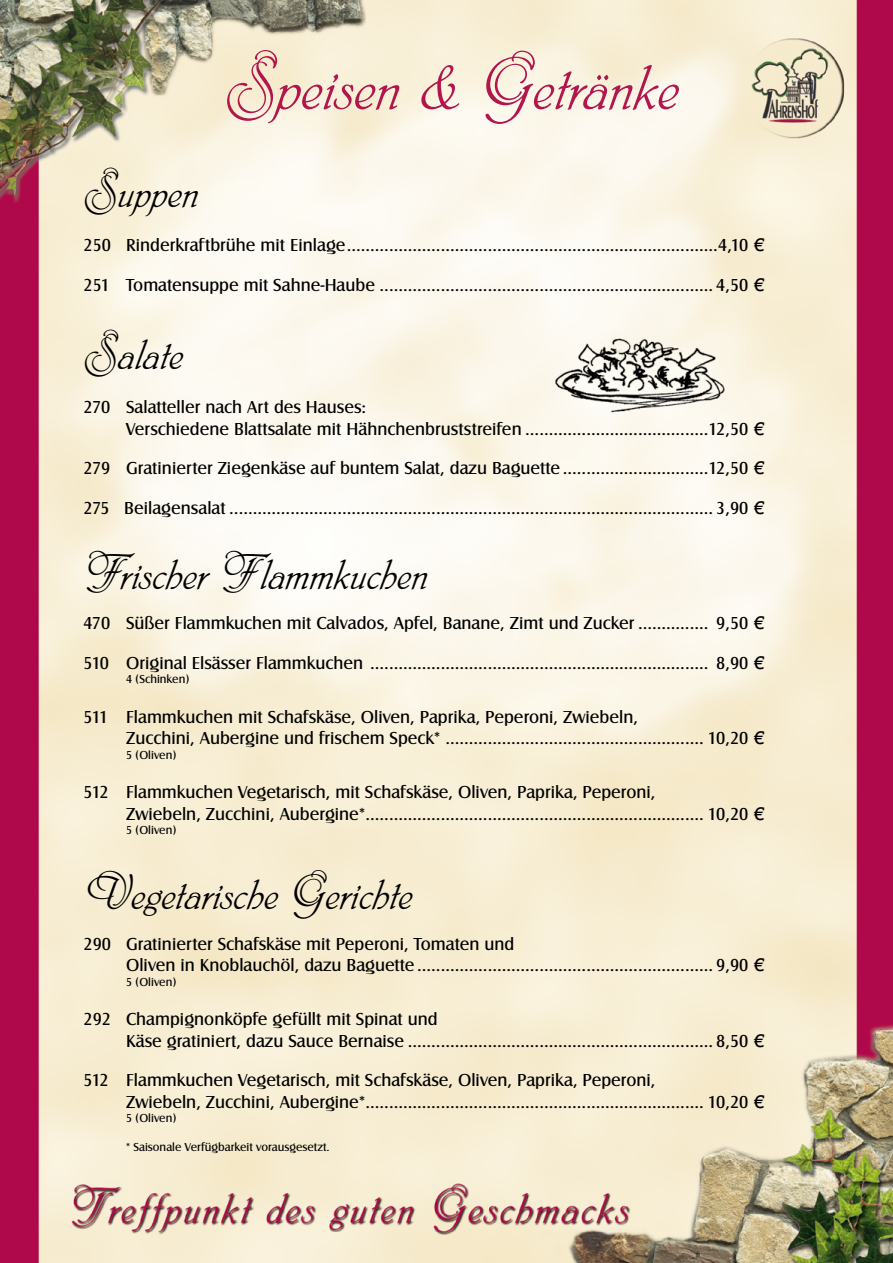
<style>
.page{position:relative;width:893px;height:1263px;background:#fff}
.page>*{position:absolute;margin:0;border:0;box-sizing:border-box;transform-origin:0 0}
.t1{font:72px "Phyllis Ini D";color:#b1164d}
.t2{font:48px "Phyllis Ini D";color:#000}
.t3{font:18px/21.6px "Castle T";color:#000}
.t4{font:12px "Castle T";color:#000}
.s1{font-family:"Linotype Euro Font Ato F"}
</style>
<div class="page">
<img style="left:0;top:0;width:893px;height:1263px">
<img style="left:550px;top:327px;width:176px;height:88px">
<h1 class="t1" style="left:225px;top:42px;width:456px">Speisen &amp; Getränke</h1>
<h2 class="t2" style="left:84px;top:162px;width:117px">Suppen</h2>
<p class="t3" style="left:84px;top:234px;width:682px">250 Rinderkraftbrühe mit Einlage...............................................................................4,10 <span class="s1">E</span></p>
<p class="t3" style="left:84px;top:274px;width:682px">251 Tomatensuppe mit Sahne-Haube ....................................................................... 4,50 <span class="s1">E</span></p>
<h2 class="t2" style="left:84px;top:324px;width:101px">Salate</h2>
<p class="t3" style="left:126px;top:396px;width:639px;text-indent:-43px">270 Salatteller nach Art des Hauses:<br>Verschiedene Blattsalate mit Hähnchenbruststreifen .......................................12,50 <span class="s1">E</span></p>
<p class="t3" style="left:84px;top:457px;width:682px">279 Gratinierter Ziegenkäse auf buntem Salat, dazu Baguette ...............................12,50 <span class="s1">E</span></p>
<p class="t3" style="left:84px;top:497px;width:682px">275 Beilagensalat ....................................................................................................... 3,90 <span class="s1">E</span></p>
<h2 class="t2" style="left:84px;top:544px;width:346px">Frischer Flammkuchen</h2>
<p class="t3" style="left:84px;top:603px;width:682px;line-height:39.6px">470 Süßer Flammkuchen mit Calvados, Apfel, Banane, Zimt und Zucker ............... 9,50 <span class="s1">E<br></span>510 Original Elsässer Flammkuchen ........................................................................ 8,90 <span class="s1">E</span></p>
<p class="t4" style="left:126px;top:672px;width:65px">4 (Schinken)</p>
<p class="t3" style="left:126px;top:706px;width:639px;text-indent:-43px">511 Flammkuchen mit Schafskäse, Oliven, Paprika, Peperoni, Zwiebeln,<br>Zucchini, Aubergine und frischem Speck* ....................................................... 10,20 <span class="s1">E</span></p>
<p class="t4" style="left:126px;top:748px;width:52px">5 (Oliven)</p>
<p class="t3" style="left:126px;top:781px;width:639px;text-indent:-43px">512 Flammkuchen Vegetarisch, mit Schafskäse, Oliven, Paprika, Peperoni,<br>Zwiebeln, Zucchini, Aubergine*........................................................................ 10,20 <span class="s1">E</span></p>
<p class="t4" style="left:126px;top:824px;width:52px">5 (Oliven)</p>
<h2 class="t2" style="left:84px;top:864px;width:331px">Vegetarische Gerichte</h2>
<p class="t3" style="left:126px;top:932px;width:639px;text-indent:-43px">290 Gratinierter Schafskäse mit Peperoni, Tomaten und<br>Oliven in Knoblauchöl, dazu Baguette ............................................................... 9,90 <span class="s1">E</span></p>
<p class="t4" style="left:126px;top:975px;width:52px">5 (Oliven)</p>
<p class="t3" style="left:126px;top:1008px;width:639px;text-indent:-43px">292 Champignonköpfe gefüllt mit Spinat und<br>Käse gratiniert, dazu Sauce Bernaise ................................................................. 8,50 <span class="s1">E</span></p>
<p class="t3" style="left:126px;top:1069px;width:639px;text-indent:-43px">512 Flammkuchen Vegetarisch, mit Schafskäse, Oliven, Paprika, Peperoni,<br>Zwiebeln, Zucchini, Aubergine*........................................................................ 10,20 <span class="s1">E</span></p>
<p class="t4" style="left:126px;top:1112px;width:52px">5 (Oliven)</p>
<p class="t4" style="left:126px;top:1140px;width:205px">* Saisonale Verfügbarkeit vorausgesetzt.</p>
</div>
